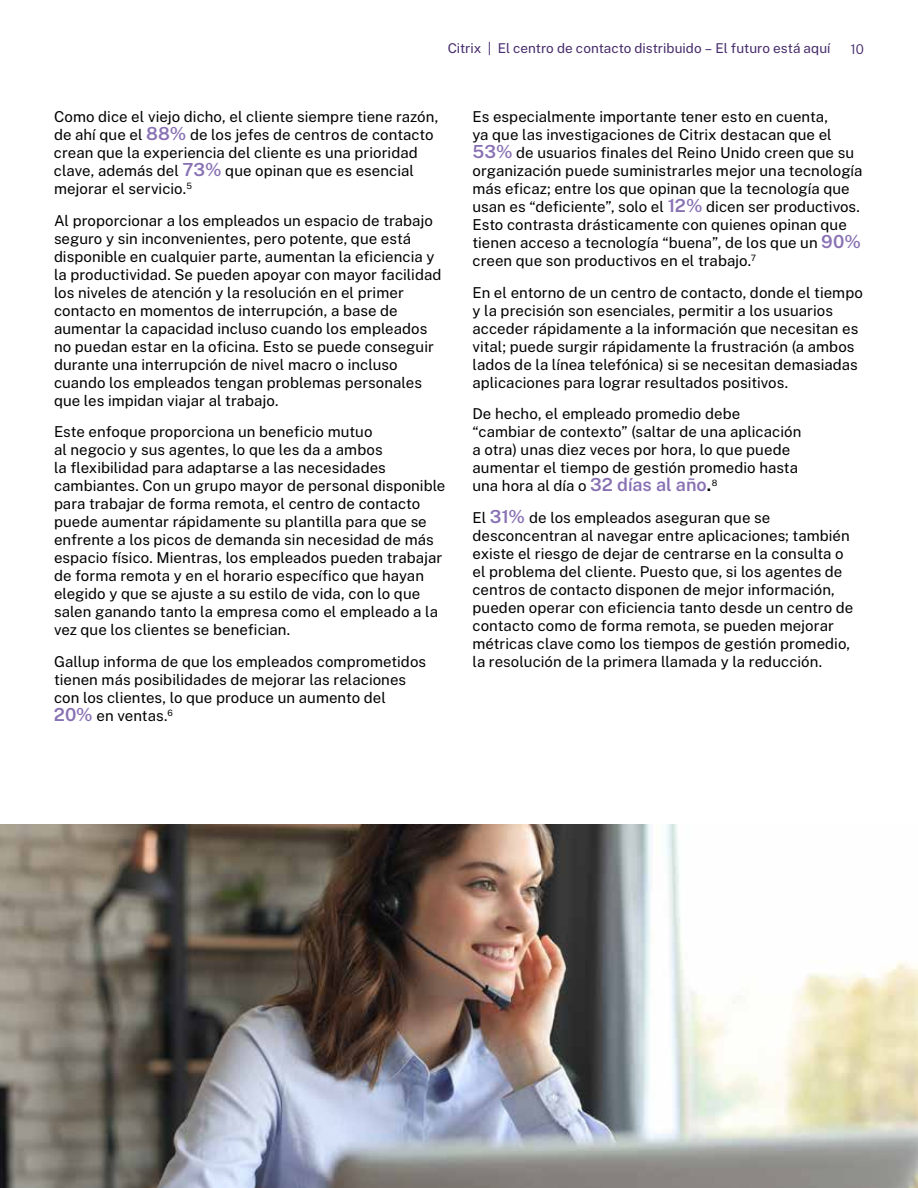
<style>
.page{position:relative;width:918px;height:1188px;background:#fff}
.page>*{position:absolute;margin:0;border:0;box-sizing:border-box;transform-origin:0 0}
.t1{font:15px/18px "Public Sans";letter-spacing:.005em;color:#000}
.t2{font:13.5px "Public Sans";color:#462c6b}
.t3{font:300 13.5px "Public Sans";color:#462c6b}
.s1{font-weight:600;font-size:18px;color:#8871b3}
.s2{font-weight:600;font-size:18px}
</style>
<div class="page">
<img style="left:0;top:824px;width:918px;height:364px">
<p class="t2" style="left:448px;top:38px;width:384px">Citrix | El centro de contacto distribuido – El futuro está aquí</p>
<p class="t3" style="left:850px;top:39px;width:15px">10</p>
<p class="t1" style="left:54px;top:107px;width:386px">Como dice el viejo dicho, el cliente siempre tiene razón, de ahí que el <span class="s1">88%</span> de los jefes de centros de contacto crean que la experiencia del cliente es una prioridad clave, además del <span class="s1">73%</span> que opinan que es esencial mejorar el servicio.<sup>5</sup></p>
<p class="t1" style="left:54px;top:210px;width:389px">Al proporcionar a los empleados un espacio de trabajo seguro y sin inconvenientes, pero potente, que está disponible en cualquier parte, aumentan la eficiencia y la productividad. Se pueden apoyar con mayor facilidad los niveles de atención y la resolución en el primer contacto en momentos de interrupción, a base de aumentar la capacidad incluso cuando los empleados no puedan estar en la oficina. Esto se puede conseguir durante una interrupción de nivel macro o incluso cuando los empleados tengan problemas personales que les impidan viajar al trabajo.</p>
<p class="t1" style="left:54px;top:422px;width:393px">Este enfoque proporciona un beneficio mutuo<br>al negocio y sus agentes, lo que les da a ambos<br>la flexibilidad para adaptarse a las necesidades cambiantes. Con un grupo mayor de personal disponible para trabajar de forma remota, el centro de contacto puede aumentar rápidamente su plantilla para que se enfrente a los picos de demanda sin necesidad de más espacio físico. Mientras, los empleados pueden trabajar de forma remota y en el horario específico que hayan elegido y que se ajuste a su estilo de vida, con lo que salen ganando tanto la empresa como el empleado a la vez que los clientes se benefician.</p>
<p class="t1" style="left:54px;top:651px;width:374px">Gallup informa de que los empleados comprometidos tienen más posibilidades de mejorar las relaciones con los clientes, lo que produce un aumento del <span class="s1">20%</span> en ventas.<sup>6</sup></p>
<p class="t1" style="left:472px;top:107px;width:392px">Es especialmente importante tener esto en cuenta,<br>ya que las investigaciones de Citrix destacan que el <span class="s1">53%</span> de usuarios finales del Reino Unido creen que su organización puede suministrarles mejor una tecnología más eficaz; entre los que opinan que la tecnología que usan es “deficiente”, solo el <span class="s1">12%</span> dicen ser productivos.<br>Esto contrasta drásticamente con quienes opinan que tienen acceso a tecnología “buena”, de los que un <span class="s1">90% </span>creen que son productivos en el trabajo.<sup>7</sup></p>
<p class="t1" style="left:473px;top:282px;width:392px">En el entorno de un centro de contacto, donde el tiempo y la precisión son esenciales, permitir a los usuarios acceder rápidamente a la información que necesitan es vital; puede surgir rápidamente la frustración (a ambos lados de la línea telefónica) si se necesitan demasiadas aplicaciones para lograr resultados positivos.</p>
<p class="t1" style="left:473px;top:404px;width:330px">De hecho, el empleado promedio debe “cambiar de contexto” (saltar de una aplicación a otra) unas diez veces por hora, lo que puede aumentar el tiempo de gestión promedio hasta una hora al día o <span class="s1">32 días al año</span><span class="s2">.</span> <sup>8</sup></p>
<p class="t1" style="left:473px;top:507px;width:382px">El <span class="s1">31%</span> de los empleados aseguran que se desconcentran al navegar entre aplicaciones; también existe el riesgo de dejar de centrarse en la consulta o el problema del cliente. Puesto que, si los agentes de centros de contacto disponen de mejor información, pueden operar con eficiencia tanto desde un centro de contacto como de forma remota, se pueden mejorar métricas clave como los tiempos de gestión promedio, la resolución de la primera llamada y la reducción.</p>
</div>
